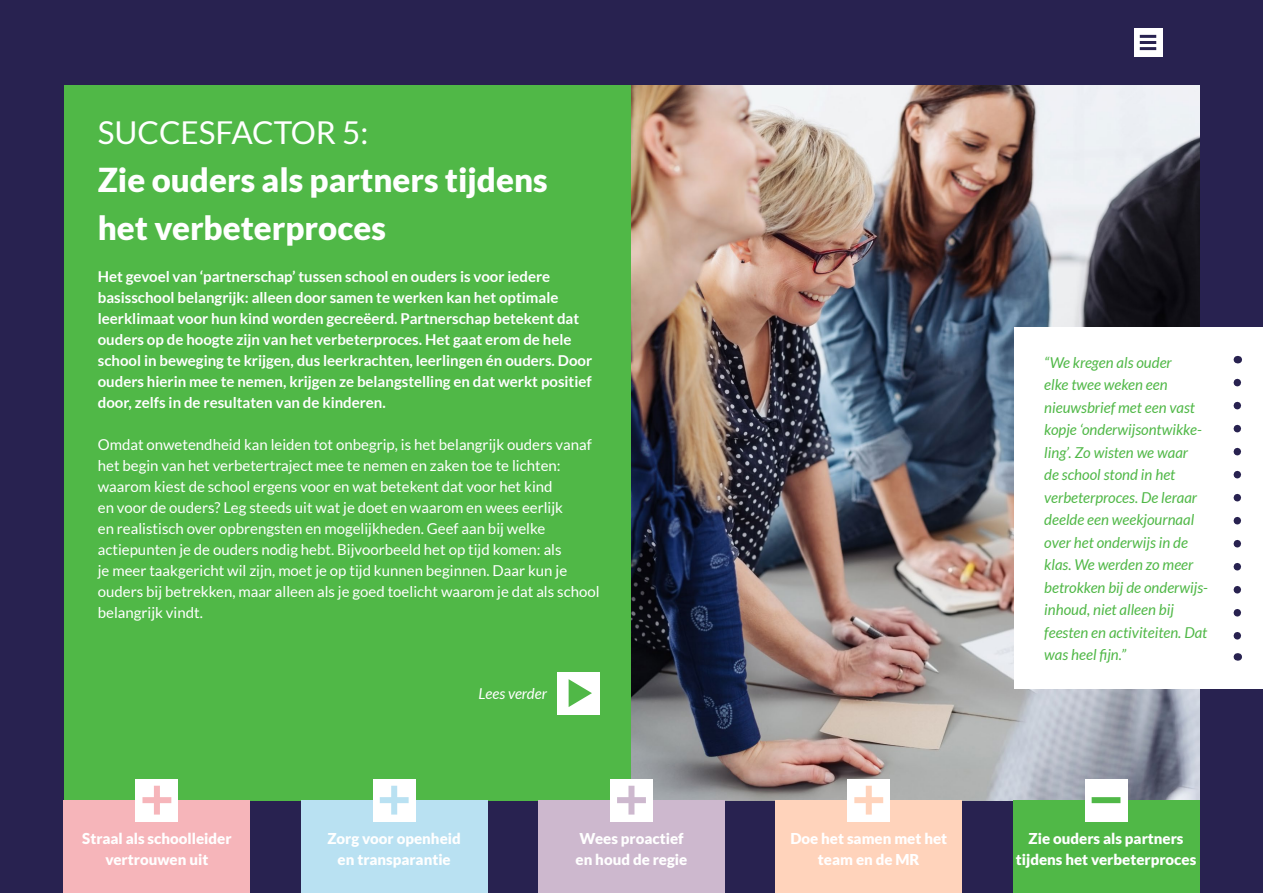
<style>
.page{position:relative;width:1263px;height:893px;background:#282250}
.page>*{position:absolute;margin:0;border:0;box-sizing:border-box;transform-origin:0 0}
.t1{font:900 33px/48px "Lato";color:#fff}
.H1_a{font:31.5px "Lato";color:#fff}
.Basis_wit{font:15px/21px "Lato";color:#fff}
.Lead{font:700 15px/21px "Lato";color:#fff}
.Cursief{font:italic 15px/22.5px "Lato";color:#50b847}
.t2{font:900 15px/21px "Lato";color:#fff;text-align:center}
.Cursief-2{font:italic 15px "Lato";color:#fff}
</style>
<div class="page">
<div style="left:64px;top:85px;width:567px;height:715px;background:#50b847"></div>
<img style="left:631px;top:85px;width:568px;height:715px">
<div style="left:1014px;top:327px;width:249px;height:362px;background:#fff"></div>
<svg style="left:1233px;top:383px;width:8px;height:257px"></svg>
<div style="left:64px;top:800px;width:186px;height:93px;background:#f6b5ba"></div>
<div style="left:301px;top:800px;width:186px;height:93px;background:#b9e1f2"></div>
<div style="left:538px;top:800px;width:187px;height:93px;background:#cdb8ce"></div>
<div style="left:776px;top:800px;width:186px;height:93px;background:#ffd3bb"></div>
<div style="left:1013px;top:800px;width:186px;height:93px;background:#50b847"></div>
<div style="left:373px;top:779px;width:42px;height:42px;background:#fff"></div>
<div style="left:380px;top:797px;width:29px;height:6px;background:#b9e1f2"></div>
<div style="left:391px;top:786px;width:6px;height:29px;background:#b9e1f2"></div>
<div style="left:136px;top:779px;width:42px;height:42px;background:#fff"></div>
<div style="left:142px;top:797px;width:29px;height:6px;background:#f6b5ba"></div>
<div style="left:154px;top:786px;width:6px;height:29px;background:#f6b5ba"></div>
<div style="left:610px;top:779px;width:43px;height:42px;background:#fff"></div>
<div style="left:628px;top:786px;width:6px;height:29px;background:#cdb8ce"></div>
<div style="left:617px;top:797px;width:29px;height:6px;background:#cdb8ce"></div>
<div style="left:847px;top:779px;width:43px;height:42px;background:#fff"></div>
<div style="left:866px;top:786px;width:6px;height:29px;background:#ffd3bb"></div>
<div style="left:854px;top:797px;width:29px;height:6px;background:#ffd3bb"></div>
<div style="left:1133px;top:28px;width:29px;height:28px;background:#fff"></div>
<hr style="left:1140px;top:35px;width:16px;height:3px;background:#282250">
<hr style="left:1140px;top:41px;width:16px;height:3px;background:#282250">
<hr style="left:1140px;top:47px;width:16px;height:3px;background:#282250">
<div style="left:1085px;top:779px;width:42px;height:42px;background:#fff"></div>
<div style="left:1092px;top:797px;width:28px;height:6px;background:#50b847"></div>
<div style="left:557px;top:672px;width:43px;height:42px;background:#fff"></div>
<svg style="left:569px;top:679px;width:23px;height:28px"></svg>
<p class="H1_a" style="left:98px;top:115px;width:272px">SUCCESFACTOR 5:</p>
<h1 class="t1" style="left:98px;top:156px;width:451px">Zie ouders als partners tijdens het verbeterproces</h1>
<p class="Lead" style="left:98px;top:266px;width:496px">Het gevoel van ‘partnerschap’ tussen school en ouders is voor iedere basisschool belangrijk: alleen door samen te werken kan het optimale leerklimaat voor hun kind worden gecreëerd. Partnerschap betekent dat ouders op de hoogte zijn van het verbeterproces. Het gaat erom de hele school in beweging te krijgen, dus leerkrachten, leerlingen én ouders. Door ouders hierin mee te nemen, krijgen ze belangstelling en dat werkt positief door, zelfs in de resultaten van de kinderen.</p>
<p class="Basis_wit" style="left:98px;top:434px;width:503px">Omdat onwetendheid kan leiden tot onbegrip, is het belangrijk ouders vanaf het begin van het verbetertraject mee te nemen en zaken toe te lichten: waarom kiest de school ergens voor en wat betekent dat voor het kind<br>en voor de ouders? Leg steeds uit wat je doet en waarom en wees eerlijk<br>en realistisch over opbrengsten en mogelijkheden. Geef aan bij welke actiepunten je de ouders nodig hebt. Bijvoorbeeld het op tijd komen: als<br>je meer taakgericht wil zijn, moet je op tijd kunnen beginnen. Daar kun je ouders bij betrekken, maar alleen als je goed toelicht waarom je dat als school belangrijk vindt.</p>
<p class="Cursief-2" style="left:478px;top:685px;width:70px">Lees verder</p>
<p class="Cursief" style="left:1044px;top:352px;width:165px">“We kregen als ouder<br>elke twee weken een nieuwsbrief met een vast kopje ‘onderwijsontwikke&shy;ling’. Zo wisten we waar<br>de school stond in het verbeterproces. De leraar deelde een weekjournaal over het onderwijs in de klas. We werden zo meer betrokken bij de onderwijs&shy;inhoud, niet alleen bij feesten en activiteiten. Dat was heel fijn.”</p>
<p class="t2" style="left:82px;top:827px;width:151px">Straal als schoolleider vertrouwen uit</p>
<p class="t2" style="left:328px;top:827px;width:135px">Zorg voor openheid en transparantie</p>
<p class="t2" style="left:575px;top:827px;width:113px;text-align:left">Wees proactief en houd de regie</p>
<p class="t2" style="left:790px;top:827px;width:158px">Doe het samen met het team en de MR</p>
<p class="t2" style="left:1016px;top:827px;width:182px">Zie ouders als partners tijdens het verbeterproces</p>
</div>
